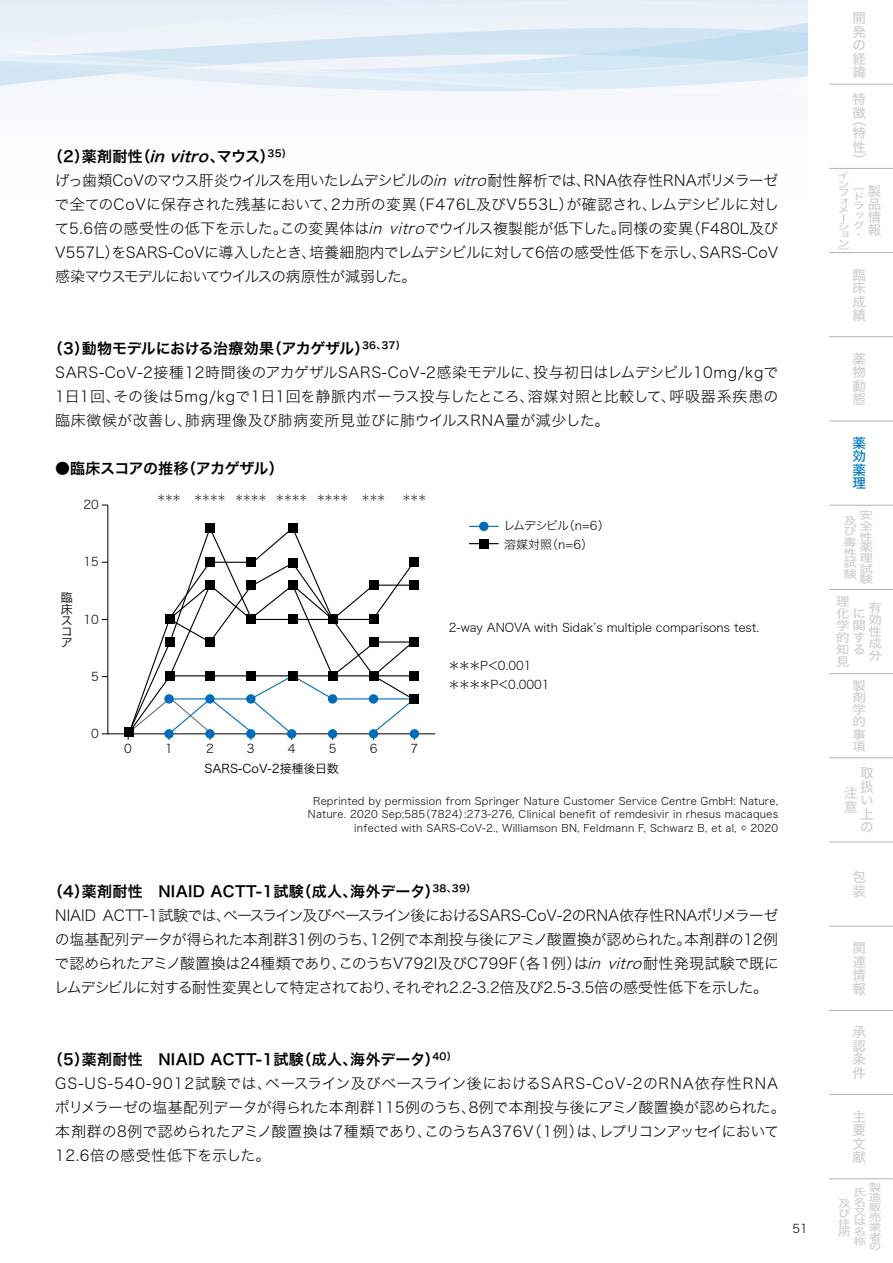
<style>
.page{position:relative;width:893px;height:1263px;background:#fff}
.page>*{position:absolute;margin:0;border:0;box-sizing:border-box;transform-origin:0 0}
.t1{font:15px/24px "Hira Kaku Std W2";letter-spacing:-.005em;color:#000;text-align:justify}
.t2{font:15px "Hira Kaku Std W6";letter-spacing:.02em;color:#000}
.t3{font:15px "Hira Kaku Std W6";letter-spacing:-.025em;color:#000}
.t4{font:15px "Hira Kaku Std W6";letter-spacing:-.03em;color:#000}
.t5{font:13.5px/13.5px "Hira Kaku Std W5";color:#d0cfd0;text-align:justify}
.t6{font:13.5px/13.5px "Hira Kaku Std W5";color:#0076c1;text-align:justify}
.t7{font:13.2px/13.2px "Hira Kaku Std W5";color:#d0cfd0;text-align:justify}
.t8{font:12.15px/12.1px "Hira Kaku Std W5";color:#d0cfd0;text-align:justify;scale:1.11 1}
.t9{font:12px/19.5px "Hira Kaku Std W2";color:#000}
.t10{font:12px/19.5px "Hira Kaku Std W2";letter-spacing:-.07em;color:#000}
.t11{font:12px/11.4px "Hira Kaku Std W3";color:#000}
.t12{font:10.8px/10.6px "Hira Kaku Std W5";color:#d0cfd0;text-align:justify;scale:1.25 1}
.t13{font:10.5px/13.5px "Hira Kaku Std W2";letter-spacing:.02em;color:#000;text-align:right}
.t14{font:10.2px/9.8px "Hira Kaku Std W5";color:#d0cfd0;text-align:justify;scale:1.25 1}
.t15{font:9.6px/8.4px "Hira Kaku Std W5";color:#d0cfd0;scale:1.25 1}
.t16{font:9px "Hira Kaku Std W2";color:#000}
.s1{font-style:italic}
</style>
<div class="page">
<svg style="left:0;top:93px;width:790px;height:1px"></svg>
<div style="left:0;top:0;width:808px;height:27px;background:#eaf0f9"></div>
<svg style="left:0;top:27px;width:808px;height:66px"></svg>
<hr style="left:829px;top:84px;width:64px;height:1px;background:#b1b0b3">
<hr style="left:829px;top:168px;width:64px;height:1px;background:#b1b0b3">
<hr style="left:829px;top:252px;width:64px;height:1px;background:#b1b0b3">
<hr style="left:829px;top:336px;width:64px;height:1px;background:#b1b0b3">
<hr style="left:829px;top:421px;width:64px;height:1px;background:#b1b0b3">
<hr style="left:829px;top:505px;width:64px;height:1px;background:#b1b0b3">
<hr style="left:829px;top:589px;width:64px;height:1px;background:#b1b0b3">
<hr style="left:829px;top:673px;width:64px;height:1px;background:#b1b0b3">
<hr style="left:829px;top:757px;width:64px;height:1px;background:#b1b0b3">
<hr style="left:829px;top:842px;width:64px;height:1px;background:#b1b0b3">
<hr style="left:829px;top:926px;width:64px;height:1px;background:#b1b0b3">
<hr style="left:829px;top:1010px;width:64px;height:1px;background:#b1b0b3">
<hr style="left:829px;top:1094px;width:64px;height:1px;background:#b1b0b3">
<hr style="left:829px;top:1178px;width:64px;height:1px;background:#b1b0b3">
<svg style="left:107px;top:504px;width:329px;height:230px"></svg>
<div style="left:125px;top:727px;width:9px;height:10px;background:#000"></div>
<div style="left:205px;top:523px;width:10px;height:10px;background:#000"></div>
<div style="left:288px;top:523px;width:9px;height:10px;background:#000"></div>
<div style="left:479px;top:539px;width:10px;height:9px;background:#000"></div>
<div style="left:409px;top:557px;width:9px;height:10px;background:#000"></div>
<svg style="left:128px;top:526px;width:288px;height:34px"></svg>
<svg style="left:127px;top:560px;width:291px;height:180px"></svg>
<div style="left:410px;top:729px;width:9px;height:9px;background:#006dbb;border-radius:50%"></div>
<div style="left:369px;top:729px;width:9px;height:9px;background:#006dbb;border-radius:50%"></div>
<div style="left:328px;top:729px;width:9px;height:9px;background:#006dbb;border-radius:50%"></div>
<div style="left:369px;top:694px;width:9px;height:10px;background:#006dbb;border-radius:50%"></div>
<div style="left:479px;top:522px;width:10px;height:9px;background:#006dbb;border-radius:50%"></div>
<div style="left:328px;top:694px;width:9px;height:10px;background:#006dbb;border-radius:50%"></div>
<div style="left:287px;top:729px;width:9px;height:9px;background:#006dbb;border-radius:50%"></div>
<div style="left:246px;top:729px;width:10px;height:9px;background:#006dbb;border-radius:50%"></div>
<div style="left:246px;top:694px;width:10px;height:10px;background:#006dbb;border-radius:50%"></div>
<div style="left:205px;top:729px;width:10px;height:9px;background:#006dbb;border-radius:50%"></div>
<div style="left:205px;top:694px;width:10px;height:10px;background:#006dbb;border-radius:50%"></div>
<div style="left:164px;top:729px;width:10px;height:9px;background:#006dbb;border-radius:50%"></div>
<svg style="left:164px;top:694px;width:10px;height:10px"></svg>
<hr style="left:469px;top:543px;width:30px;height:1px;background:#000">
<hr style="left:469px;top:526px;width:30px;height:1px;background:#006dbb">
<p class="t2" style="left:48px;top:145px;width:245px">（2）薬剤耐性（<span class="s1">invitro</span>、マウス）<sup>35）</sup></p>
<p class="t1" style="left:55px;top:168px;width:726px">げっ歯類CoVのマウス肝炎ウイルスを用いたレムデシビルの<span class="s1">in vitro</span>耐性解析では、RNA依存性RNAポリメラーゼで全てのCoVに保存された残基において、2カ所の変異（F476L及びV553L）が確認され、レムデシビルに対して5.6倍の感受性の低下を示した。この変異体は<span class="s1">in vitro</span>でウイルス複製能が低下した。同様の変異（F480L及びV557L）をSARS-CoVに導入したとき、培養細胞内でレムデシビルに対して6倍の感受性低下を示し、SARS-CoV感染マウスモデルにおいてウイルスの病原性が減弱した。</p>
<p class="t3" style="left:48px;top:337px;width:359px">（3）動物モデルにおける治療効果（アカゲザル）<sup>36、37）</sup></p>
<p class="t1" style="left:55px;top:360px;width:725px">SARS-CoV-2接種12時間後のアカゲザルSARS-CoV-2感染モデルに、投与初日はレムデシビル10mg/kgで1日1回、その後は5mg/kgで1日1回を静脈内ボーラス投与したところ、溶媒対照と比較して、呼吸器系疾患の臨床徴候が改善し、肺病理像及び肺病変所見並びに肺ウイルスRNA量が減少した。</p>
<p class="t4" style="left:55px;top:457px;width:230px">●臨床スコアの推移（アカゲザル）</p>
<p class="t9" style="left:83px;top:495px;width:17px">20</p>
<p class="t16" style="left:157px;top:491px;width:26px">＊＊＊</p>
<p class="t16" style="left:194px;top:491px;width:156px">＊＊＊＊ ＊＊＊＊ ＊＊＊＊ ＊＊＊＊</p>
<p class="t16" style="left:361px;top:491px;width:26px">＊＊＊</p>
<p class="t16" style="left:402px;top:491px;width:26px">＊＊＊</p>
<p class="t11" style="left:61px;top:591px;width:13px">臨床スコア</p>
<p class="t9" style="left:83px;top:552px;width:17px">15</p>
<p class="t9" style="left:83px;top:609px;width:17px">10</p>
<p class="t9" style="left:91px;top:666px;width:9px">5</p>
<p class="t9" style="left:91px;top:723px;width:9px">0</p>
<p class="t10" style="left:503px;top:515px;width:108px">レムデシビル（n=6）溶媒対照（n=6）</p>
<p class="t9" style="left:124px;top:738px;width:9px">0</p>
<p class="t9" style="left:165px;top:738px;width:9px">1</p>
<p class="t9" style="left:206px;top:738px;width:9px">2</p>
<p class="t9" style="left:247px;top:738px;width:9px">3</p>
<p class="t9" style="left:288px;top:738px;width:9px">4</p>
<p class="t9" style="left:329px;top:738px;width:9px">5</p>
<p class="t9" style="left:370px;top:738px;width:9px">6</p>
<p class="t9" style="left:411px;top:738px;width:9px">7</p>
<p class="t11" style="left:204px;top:763px;width:136px">SARS-CoV-2接種後日数</p>
<p class="t9" style="left:449px;top:618px;width:312px">2-way ANOVA with Sidakʼs multiple comparisons test.</p>
<p class="t9" style="left:448px;top:655px;width:103px">＊＊＊P＜0.001<br>＊＊＊＊P＜0.0001</p>
<p class="t13" style="left:308px;top:794px;width:472px">Reprinted by permission from Springer Nature Customer Service Centre GmbH: Nature,<br>Nature. 2020 Sep;585（7824）:273-276, Clinical benefit of remdesivir in rhesus macaques infected with SARS-CoV-2., Williamson BN, Feldmann F, Schwarz B, et al, © 2020</p>
<p class="t2" style="left:48px;top:880px;width:430px">（4）薬剤耐性　NIAID ACTT-1試験（成人、海外データ）<sup>38、39）</sup></p>
<p class="t1" style="left:54px;top:903px;width:726px">NIAID ACTT-1試験では、ベースライン及びベースライン後におけるSARS-CoV-2のRNA依存性RNAポリメラーゼの塩基配列データが得られた本剤群31例のうち、12例で本剤投与後にアミノ酸置換が認められた。本剤群の12例で認められたアミノ酸置換は24種類であり、このうちV792I及びC799F（各1例）は<span class="s1">in vitro</span>耐性発現試験で既にレムデシビルに対する耐性変異として特定されており、それぞれ2.2-3.2倍及び2.5-3.5倍の感受性低下を示した。</p>
<p class="t2" style="left:48px;top:1048px;width:410px">（5）薬剤耐性　NIAID ACTT-1試験（成人、海外データ）<sup>40）</sup></p>
<p class="t1" style="left:55px;top:1071px;width:732px;text-align:left">GS-US-540-9012試験では、ベースライン及びベースライン後におけるSARS-CoV-2のRNA依存性RNAポリメラーゼの塩基配列データが得られた本剤群115例のうち、8例で本剤投与後にアミノ酸置換が認められた。本剤群の8例で認められたアミノ酸置換は7種類であり、このうちA376V（1例）は、レプリコンアッセイにおいて12.6倍の感受性低下を示した。</p>
<p class="t9" style="left:792px;top:1218px;width:17px">51</p>
<p class="t5" style="left:852px;top:12px;width:15px">開発の経緯</p>
<p class="t5" style="left:852px;top:93px;width:15px">特徴</p>
<p class="t5" style="left:852px;top:113px;width:15px">（特性）</p>
<p class="t15" style="left:838px;top:172px;width:11px">インフォメーシ</p>
<p class="t15" style="left:838px;top:239px;width:11px">ン）</p>
<p class="t7" style="left:868px;top:184px;width:15px">製品情報</p>
<p class="t15" style="left:853px;top:182px;width:11px">（</p>
<p class="t15" style="left:853px;top:192px;width:10px">ド</p>
<p class="t15" style="left:853px;top:202px;width:10px">ラ</p>
<p class="t15" style="left:853px;top:211px;width:10px">ッ</p>
<p class="t15" style="left:853px;top:221px;width:11px">グ</p>
<p class="t15" style="left:838px;top:231px;width:19px">ョ・</p>
<p class="t5" style="left:852px;top:268px;width:15px">臨床成績</p>
<p class="t5" style="left:852px;top:352px;width:14px">薬物動態</p>
<p class="t6" style="left:852px;top:436px;width:15px">薬効薬理</p>
<p class="t12" style="left:843px;top:515px;width:12px">及び毒性試験</p>
<p class="t12" style="left:859px;top:510px;width:12px">安全性薬理試験</p>
<p class="t8" style="left:836px;top:595px;width:27px;text-align:left">理化に学関的す知る見</p>
<p class="t8" style="left:868px;top:601px;width:13px">有効性成分</p>
<p class="t8" style="left:852px;top:679px;width:13px">製剤学的事項</p>
<p class="t5" style="left:860px;top:766px;width:15px">取扱い上の</p>
<p class="t5" style="left:844px;top:786px;width:14px">注意</p>
<p class="t5" style="left:852px;top:871px;width:15px">包装</p>
<p class="t5" style="left:852px;top:941px;width:15px">関連情報</p>
<p class="t5" style="left:852px;top:1026px;width:15px">承認条件</p>
<p class="t5" style="left:852px;top:1110px;width:15px">主要文献</p>
<p class="t14" style="left:854px;top:1187px;width:11px">氏名又は名称</p>
<p class="t14" style="left:869px;top:1182px;width:11px">製造販売業者の</p>
<p class="t14" style="left:838px;top:1198px;width:11px">及び住所</p>
</div>
